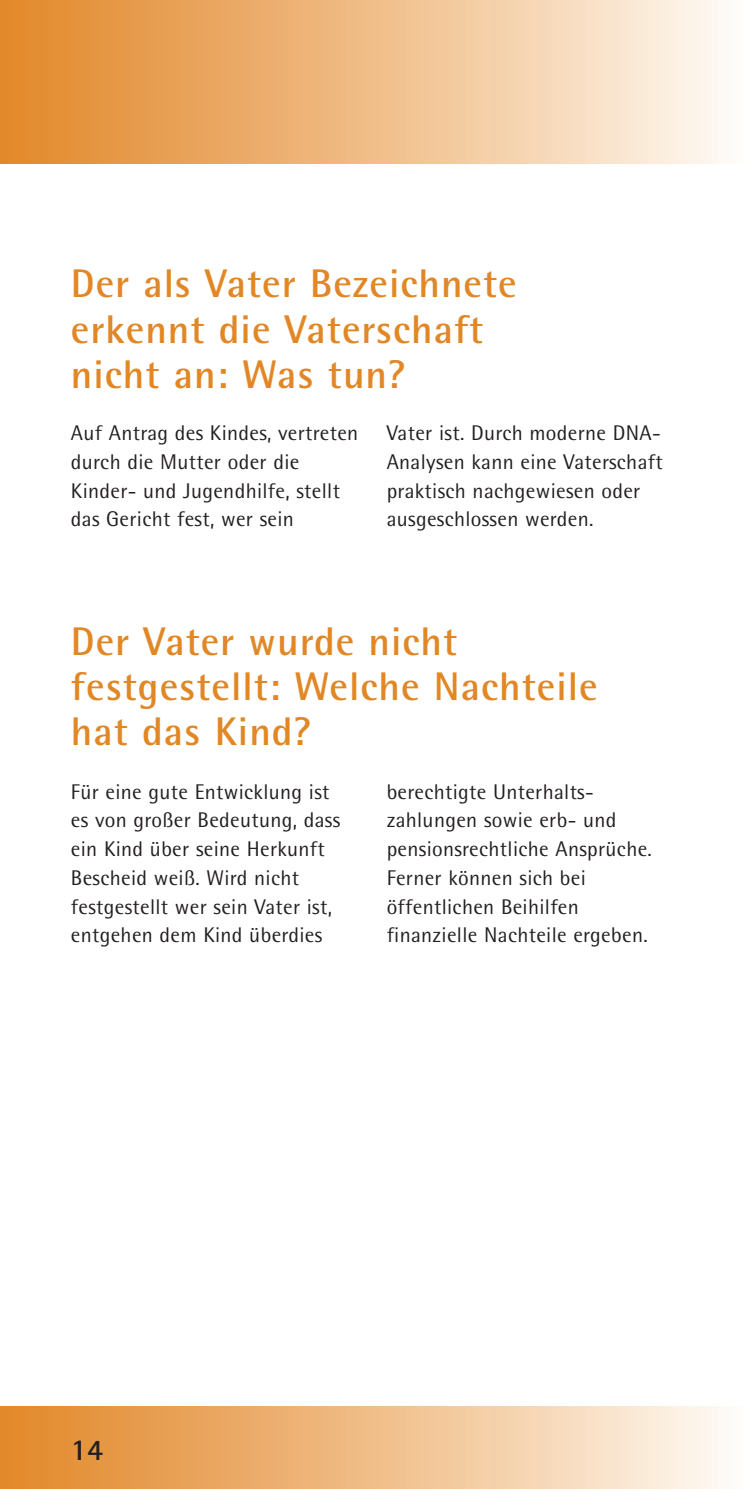
<style>
.page{position:relative;width:745px;height:1489px;background:#fff}
.page>*{position:absolute;margin:0;border:0;box-sizing:border-box;transform-origin:0 0}
.t1{font:700 40px/45px "Rotis Semi Sans Pro";letter-spacing:.025em;color:#e18725}
.t2{font:700 30px "Rotis Semi Sans Pro";color:#231f20}
.t3{font:21.25px/28.8px "Rotis Semi Sans Pro";letter-spacing:.015em;color:#231f20}
</style>
<div class="page">
<div style="left:0;top:1406px;width:744px;height:82px;background:linear-gradient(to right,#e28525,#fef9f2)"></div>
<div style="left:0;top:0;width:744px;height:163px;background:linear-gradient(to right,#e28525,#fef9f2)"></div>
<h1 class="t1" style="left:71px;top:261px;width:447px">Der als Vater Bezeichnete erkennt die Vaterschaft nicht an: Was tun?</h1>
<p class="t3" style="left:71px;top:418px;width:289px">Auf Antrag des Kindes, vertreten durch die Mutter oder die<br>Kinder- und Jugendhilfe, stellt das Gericht fest, wer sein</p>
<p class="t3" style="left:386px;top:418px;width:277px">Vater ist. Durch moderne DNA-<br>Analysen kann eine Vaterschaft praktisch nachgewiesen oder ausgeschlossen werden.</p>
<h1 class="t1" style="left:71px;top:618px;width:528px">Der Vater wurde nicht festgestellt: Welche Nachteile hat das Kind?</h1>
<p class="t3" style="left:71px;top:777px;width:271px">Für eine gute Entwicklung ist es von großer Bedeutung, dass ein Kind über seine Herkunft<br>Bescheid weiß. Wird nicht festgestellt wer sein Vater ist, entgehen dem Kind überdies</p>
<p class="t3" style="left:386px;top:777px;width:266px">berechtigte Unterhalts&shy;zahlungen sowie erb- und pensionsrechtliche Ansprüche.<br>Ferner können sich bei öffentlichen Beihilfen finanzielle Nachteile ergeben.</p>
<h2 class="t2" style="left:71px;top:1430px;width:34px">14</h2>
</div>
